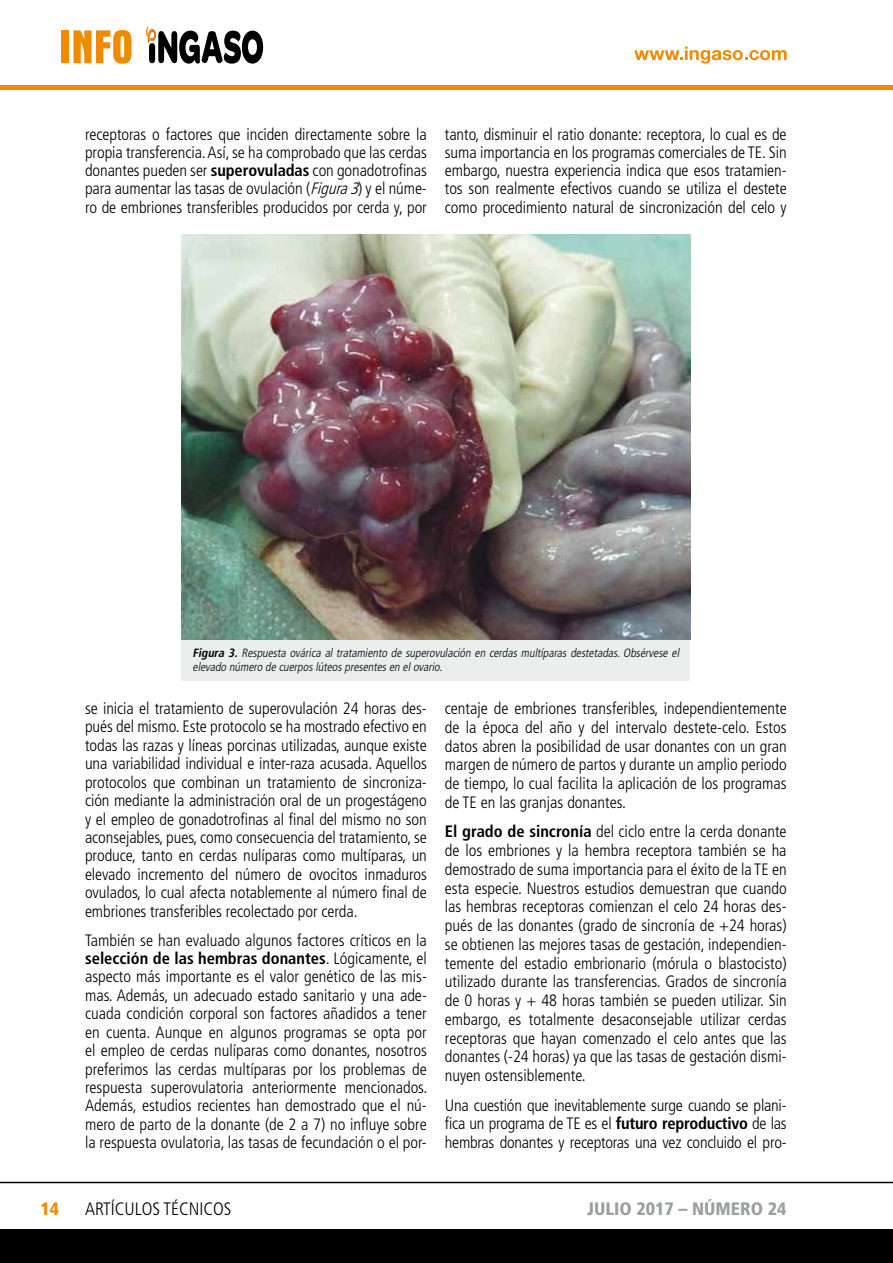
<style>
.page{position:relative;width:893px;height:1263px;background:#fff}
.page>*{position:absolute;margin:0;border:0;box-sizing:border-box;transform-origin:0 0}
.t1{font:900 condensed 18px "Frutiger";color:#9c9e9f}
.t2{font:300 condensed 18px "Frutiger";color:#000}
.t3{font:900 condensed 18px "Frutiger";color:#f08a00}
.t4{font:300 condensed 16.5px/18.5px "Frutiger";letter-spacing:-.005em;color:#000;text-align:justify}
.t5{font:italic 300 condensed 12px/13.5px "Frutiger";color:#000}
.s1{font-weight:700}
.s2{font-style:italic}
</style>
<div class="page">
<hr style="left:0;top:85px;width:893px;height:4px;background:#f08a00">
<div style="left:0;top:1229px;width:893px;height:34px;background:#000"></div>
<hr style="left:0;top:1182px;width:893px;height:1px;background:#000">
<svg style="left:634px;top:47px;width:153px;height:17px"></svg>
<svg style="left:146px;top:26px;width:117px;height:38px"></svg>
<div style="left:62px;top:30px;width:7px;height:33px;background:#f08a00"></div>
<svg style="left:74px;top:30px;width:57px;height:34px"></svg>
<div style="left:182px;top:640px;width:508px;height:41px;background:#eceded"></div>
<img style="left:182px;top:234px;width:508px;height:406px">
<p class="t4" style="left:85px;top:125px;width:343px">receptoras o factores que inciden directamente sobre la propia transferencia. Así, se ha comprobado que las cerdas donantes pueden ser <span class="s1">superovuladas</span> con gonadotrofinas para aumentar las tasas de ovulación (<span class="s2">Figura3</span>) y el núme&shy;ro de embriones transferibles producidos por cerda y, por</p>
<p class="t4" style="left:445px;top:125px;width:343px">tanto, disminuir el ratio donante: receptora, lo cual es de suma importancia en los programas comerciales de TE. Sin embargo, nuestra experiencia indica que esos tratamien&shy;tos son realmente efectivos cuando se utiliza el destete como procedimiento natural de sincronización del celo y</p>
<p class="t5" style="left:193px;top:646px;width:491px"><span class="s1">Figura 3.</span> Respuesta ovárica al tratamiento de superovulación en cerdas multíparas destetadas. Obsérvese el elevado número de cuerposlúteospresentesen elovario.</p>
<p class="t4" style="left:85px;top:699px;width:343px">se inicia el tratamiento de superovulación 24 horas des&shy;pués del mismo. Este protocolo se ha mostrado efectivo en todas las razas y líneas porcinas utilizadas, aunque existe una variabilidad individual e inter-raza acusada. Aquellos protocolos que combinan un tratamiento de sincroniza&shy;ción mediante la administración oral de un progestágeno y el empleo de gonadotrofinas al final del mismo no son aconsejables, pues, como consecuencia del tratamiento, se produce, tanto en cerdas nulíparas como multíparas, un elevado incremento del número de ovocitos inmaduros ovulados, lo cual afecta notablemente al número final de embriones transferibles recolectado por cerda.</p>
<p class="t4" style="left:85px;top:931px;width:344px">También se han evaluado algunos factores críticos en la <span class="s1">selección de las hembras donantes</span>. Lógicamente, el aspecto más importante es el valor genético de las mis&shy;mas. Además, un adecuado estado sanitario y una ade&shy;cuada condición corporal son factores añadidos a tener en cuenta. Aunque en algunos programas se opta por el empleo de cerdas nulíparas como donantes, nosotros preferimos las cerdas multíparas por los problemas de respuesta superovulatoria anteriormente mencionados.<br>Además, estudios recientes han demostrado que el nú&shy;mero de parto de la donante (de 2 a 7) no influye sobre la respuesta ovulatoria, las tasas de fecundación o el por-</p>
<p class="t4" style="left:445px;top:699px;width:343px">centaje de embriones transferibles, independientemente de la época del año y del intervalo destete-celo. Estos datos abren la posibilidad de usar donantes con un gran margen de número de partos y durante un amplio periodo de tiempo, lo cual facilita la aplicación de los programas de TE en las granjas donantes.</p>
<p class="t4" style="left:445px;top:822px;width:343px"><span class="s1">El grado de sincronía</span> del ciclo entre la cerda donante de los embriones y la hembra receptora también se ha demostrado de suma importancia para el éxito de la TE en esta especie. Nuestros estudios demuestran que cuando las hembras receptoras comienzan el celo 24 horas des&shy;pués de las donantes (grado de sincronía de +24 horas) se obtienen las mejores tasas de gestación, independien&shy;temente del estadio embrionario (mórula o blastocisto) utilizado durante las transferencias. Grados de sincronía de 0 horas y + 48 horas también se pueden utilizar. Sin embargo, es totalmente desaconsejable utilizar cerdas receptoras que hayan comenzado el celo antes que las donantes (-24 horas) ya que las tasas de gestación dismi&shy;nuyen ostensiblemente.</p>
<p class="t4" style="left:445px;top:1096px;width:343px">Una cuestión que inevitablemente surge cuando se plani&shy;fica un programa de TE es el <span class="s1">futuro reproductivo</span> de las hembras donantes y receptoras una vez concluido el pro-</p>
<p class="t3" style="left:40px;top:1198px;width:20px">14</p>
<p class="t2" style="left:85px;top:1199px;width:148px">ARTÍCULOS TÉCNICOS</p>
<p class="t1" style="left:587px;top:1198px;width:201px">JULIO 2017 – NÚMERO 24</p>
</div>
